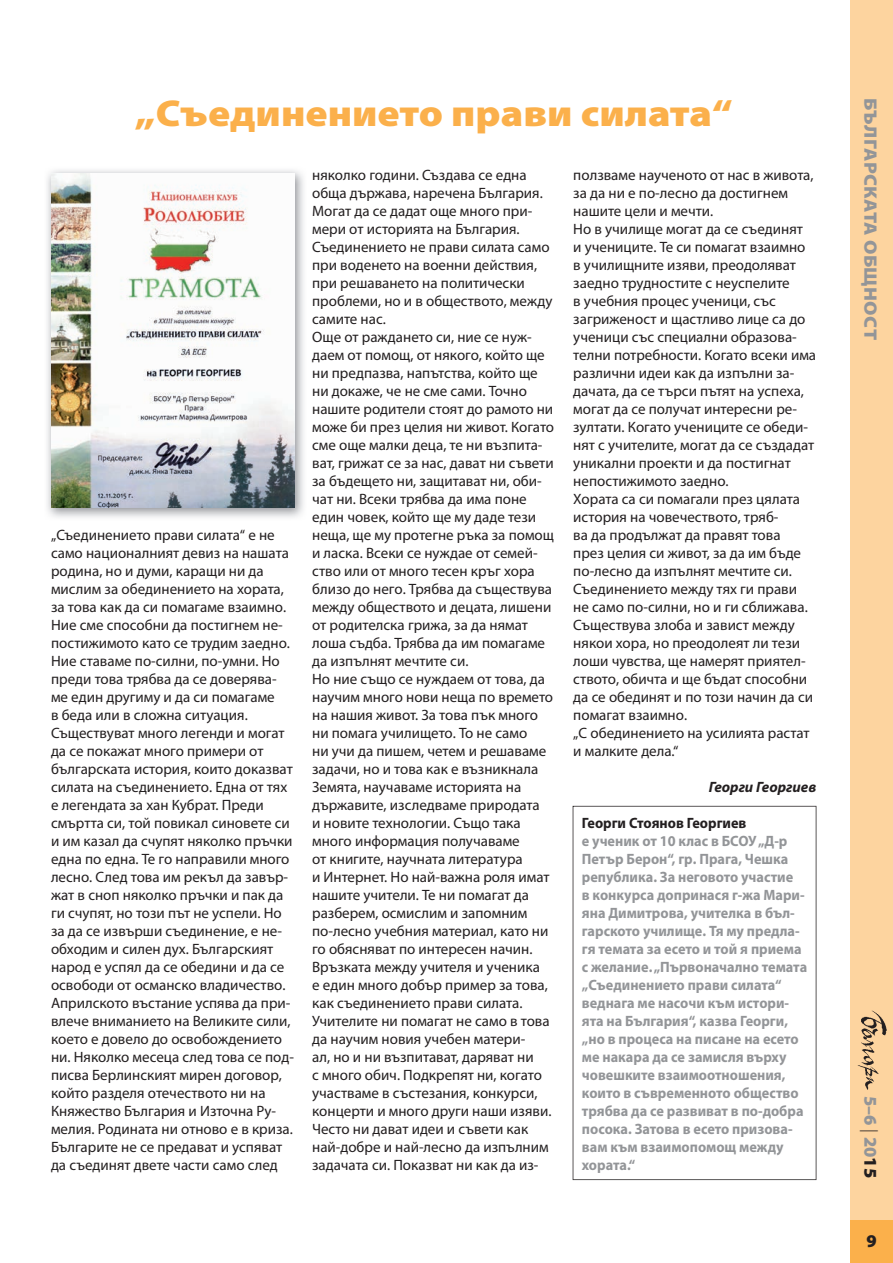
<style>
.page{position:relative;width:893px;height:1263px;background:#fff}
.page>*{position:absolute;margin:0;border:0;box-sizing:border-box;transform-origin:0 0}
.t1{font:900 37.5px "Myriad Pro";color:#fbb04b;scale:1.1 1}
.t2{font:900 18px "Myriad Pro";letter-spacing:.02em;color:#939598;scale:1.1 1}
.t3{font:900 18px "Myriad Pro";letter-spacing:.02em;color:#939598}
.t4{font:900 18px "Myriad Pro";color:#231f20}
.t5{font:15px/18px "Myriad Pro";color:#231f20}
.t6{font:700 15px/18px "Myriad Pro";color:#939598;scale:.95 1}
.t7{font:700 15px "Myriad Pro";color:#231f20;scale:.95 1}
.t8{font:italic 700 15px "Myriad Pro";color:#231f20}
.s1{font-weight:300;color:#231f20}
.s2{color:#231f20}
</style>
<div class="page">
<svg style="left:573px;top:806px;width:243px;height:374px"></svg>
<div style="left:850px;top:0;width:43px;height:1263px;background:#fdd49f"></div>
<div style="left:850px;top:1220px;width:43px;height:43px;background:#fbb04b"></div>
<img style="left:857px;top:1010px;width:29px;height:80px">
<img style="left:47px;top:170px;width:257px;height:348px">
<img style="left:51px;top:173px;width:243px;height:334px">
<h1 class="t1" style="left:135px;top:88px;width:545px">„Съединението прави силата“</h1>
<p class="t5" style="left:51px;top:526px;width:244px">„Съединението прави силата“ е не само националният девиз на нашата родина, но и думи, каращи ни да мислим за обединението на хората, за това как да си помагаме взаимно.<br>Ние сме способни да постигнем не&shy;постижимото като се трудим заедно.<br>Ние ставаме по-силни, по-умни. Но преди това трябва да се доверява&shy;ме един другиму и да си помагаме<br>в беда или в сложна ситуация.<br>Съществуват много легенди и могат да се покажат много примери от българската история, които доказват силата на съединението. Една от тях е легендата за хан Кубрат. Преди смъртта си, той повикал синовете си и им казал да счупят няколко пръчки една по една. Те го направили много лесно. След това им рекъл да завър&shy;жат в сноп няколко пръчки и пак да ги счупят, но този път не успели. Но за да се извърши съединение, е не&shy;обходим и силен дух. Българският народ е успял да се обедини и да се освободи от османско владичество.<br>Априлското въстание успява да при&shy;влече вниманието на Великите сили, което е довело до освобождението ни. Няколко месеца след това се под&shy;писва Берлинският мирен договор, който разделя отечеството ни на Княжество България и Източна Ру&shy;мелия. Родината ни отново е в криза.<br>Българите не се предават и успяват да съединят двете части само след</p>
<p class="t5" style="left:312px;top:166px;width:243px">няколко години. Създава се една обща държава, наречена България.<br>Могат да се дадат още много при&shy;мери от историята на България.<br>Съединението не прави силата само при воденето на военни действия, при решаването на политически проблеми, но и в обществото, между самите нас.<br>Още от раждането си, ние се нуж&shy;даем от помощ, от някого, който ще ни предпазва, напътства, който ще ни докаже, че не сме сами. Точно нашите родители стоят до рамото ни може би през целия ни живот. Когато сме още малки деца, те ни възпита&shy;ват, грижат се за нас, дават ни съвети за бъдещето ни, защитават ни, оби&shy;чат ни. Всеки трябва да има поне един човек, който ще му даде тези неща, ще му протегне ръка за помощ и ласка. Всеки се нуждае от семей&shy;ство или от много тесен кръг хора близо до него. Трябва да съществува между обществото и децата, лишени от родителска грижа, за да нямат лоша съдба. Трябва да им помагаме да изпълнят мечтите си.<br>Но ние също се нуждаем от това, да научим много нови неща по времето на нашия живот. За това пък много ни помага училището. То не само<br>ни учи да пишем, четем и решаваме задачи, но и това как е възникнала<br>Земята, научаваме историята на държавите, изследваме природата<br>и новите технологии. Също така много информация получаваме<br>от книгите, научната литература<br>и Интернет. Но най-важна роля имат нашите учители. Те ни помагат да разберем, осмислим и запомним по-лесно учебния материал, като ни го обясняват по интересен начин.<br>Връзката между учителя и ученика<br>е един много добър пример за това, как съединението прави силата.<br>Учителите ни помагат не само в това да научим новия учебен матери-<br>ал, но и ни възпитават, даряват ни<br>с много обич. Подкрепят ни, когато участваме в състезания, конкурси, концерти и много други наши изяви.<br>Често ни дават идеи и съвети как най-добре и най-лесно да изпълним задачата си. Показват ни как да из-</p>
<p class="t5" style="left:573px;top:166px;width:244px">ползваме наученото от нас в живота, за да ни е по-лесно да достигнем нашите цели и мечти.<br>Но в училище могат да се съединят<br>и учениците. Те си помагат взаимно в училищните изяви, преодоляват заедно трудностите с неуспелите<br>в учебния процес ученици, със загриженост и щастливо лице са до ученици със специални образова&shy;телни потребности. Когато всеки има различни идеи как да изпълни за&shy;дачата, да се търси пътят на успеха, могат да се получат интересни ре&shy;зултати. Когато учениците се обеди&shy;нят с учителите, могат да се създадат уникални проекти и да постигнат непостижимото заедно.<br>Хората са си помагали през цялата история на човечеството, тряб-<br>ва да продължат да правят това<br>през целия си живот, за да им бъде по-лесно да изпълнят мечтите си.<br>Съединението между тях ги прави не само по-силни, но и ги сближава.<br>Съществува злоба и завист между някои хора, но преодолеят ли тези лоши чувства, ще намерят приятел&shy;ството, обичта и ще бъдат способни да се обединят и по този начин да си помагат взаимно.<br>„С обединението на усилията растат и малките дела.“</p>
<p class="t8" style="left:709px;top:777px;width:109px">Георги Георгиев</p>
<p class="t7" style="left:582px;top:813px;width:175px">Георги Стоянов Георгиев</p>
<p class="t6" style="left:582px;top:831px;width:239px">e ученик от 10 клас в БСОУ „Д-р<br>Петър Берон“, гр. Прага, Чешка република. За неговото участие<br>в конкурса допринася г-жа Мари&shy;яна Димитрова, учителка в бъл&shy;гарското училище. Тя му предла&shy;гя темата за есето и той я приема с желание. „Първоначално темата „Съединението прави силата“ веднага ме насочи към истори&shy;ята на България“, казва Георги, „но в процеса на писане на есето ме накара да се замисля върху човешките взаимоотношения, които в съвременното общество трябва да се развиват в по-добра посока. Затова в есето призова&shy;вам към взаимопомощ между хората.“</p>
<p class="t2" style="left:883px;top:98px;width:221px;rotate:90deg">БЪЛГАРСКАТА ОБЩНОСТ</p>
<p class="t3" style="left:883px;top:1096px;width:83px;rotate:90deg">5–6 <span class="s1">|</span> 20<span class="s2">15</span></p>
<p class="t4" style="left:866px;top:1229px;width:12px">9</p>
</div>
